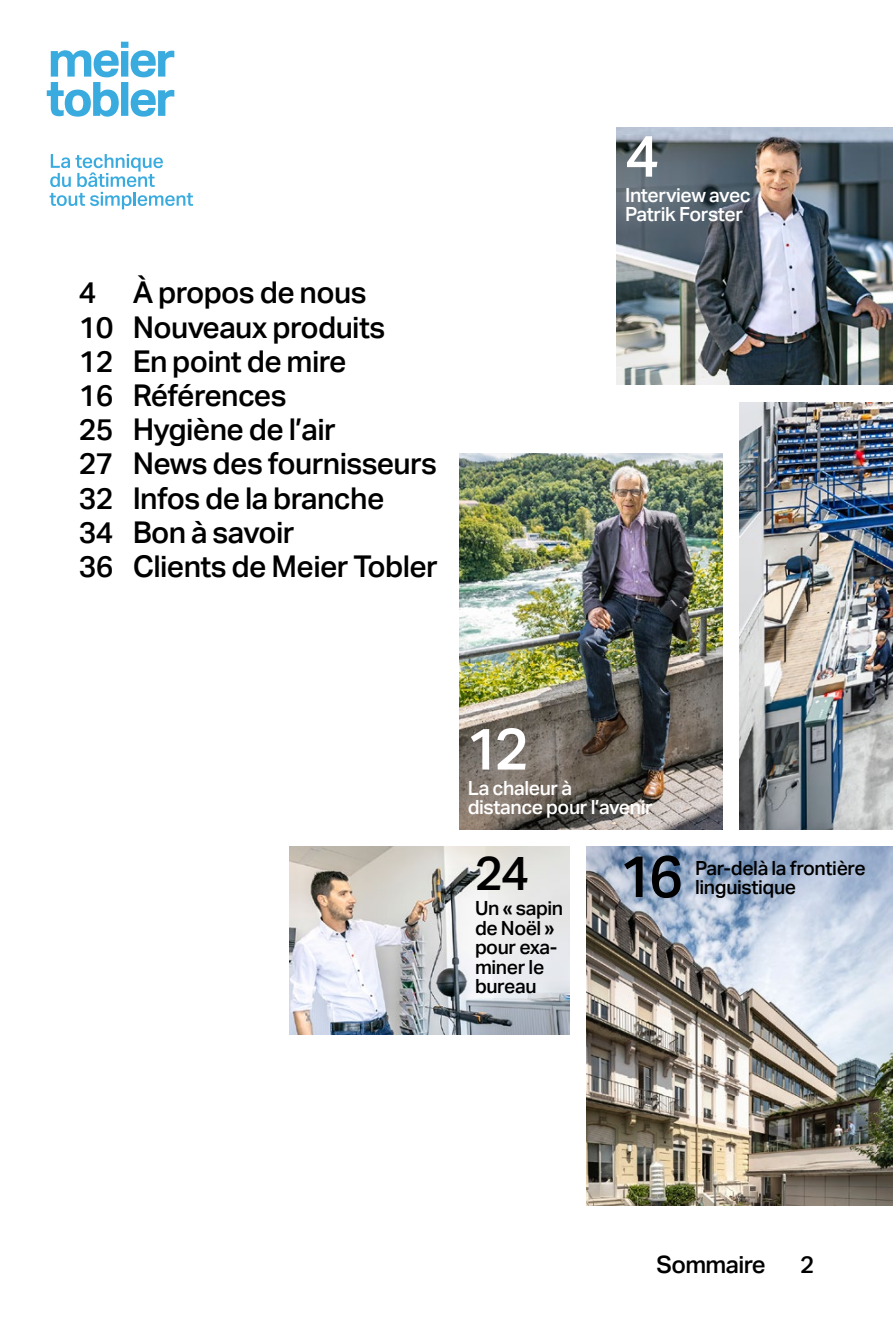
<style>
.page{position:relative;width:893px;height:1319px;background:#fff}
.page>*{position:absolute;margin:0;border:0;box-sizing:border-box;transform-origin:0 0}
._0_Titel{font:500 58.5px "Aktiv Grotesk";color:#fff}
._0_Titel-2{font:500 58.5px "Aktiv Grotesk";color:#000}
._0_Titel-3{font:500 48px "Aktiv Grotesk";color:#000}
._0_Inhaltsverzeichni{font:500 30px/34.2px "Aktiv Grotesk";letter-spacing:-.02em;color:#000}
.t1{font:500 24px "Aktiv Grotesk";letter-spacing:-.025em;color:#000}
._0_Inhaltsverzeichni-2{font:500 19.5px/19.5px "Aktiv Grotesk";letter-spacing:-.02em;color:#000}
._0_Inhaltsverzeichni-3{font:500 19.5px/19.5px "Aktiv Grotesk";letter-spacing:-.02em;color:#fff}
</style>
<div class="page">
<img style="left:740px;top:402px;width:153px;height:427px">
<img style="left:587px;top:846px;width:306px;height:359px">
<img style="left:289px;top:846px;width:281px;height:188px">
<img style="left:459px;top:453px;width:264px;height:376px">
<img style="left:617px;top:128px;width:276px;height:257px">
<svg style="left:50px;top:154px;width:143px;height:55px"></svg>
<svg style="left:47px;top:42px;width:127px;height:75px"></svg>
<p class="_0_Inhaltsverzeichni" style="left:79px;top:276px;width:308px">4 À propos de nous<br>10 Nouveaux produits</p>
<p class="_0_Inhaltsverzeichni" style="left:79px;top:344px;width:269px">12 En point de mire</p>
<p class="_0_Inhaltsverzeichni" style="left:79px;top:378px;width:209px">16 Références</p>
<p class="_0_Inhaltsverzeichni" style="left:79px;top:413px;width:259px">25 Hygiène de l’air</p>
<p class="_0_Inhaltsverzeichni" style="left:79px;top:447px;width:360px">27 News des fournisseurs</p>
<p class="_0_Inhaltsverzeichni" style="left:79px;top:481px;width:307px">32 Infos de la branche</p>
<p class="_0_Inhaltsverzeichni" style="left:79px;top:515px;width:217px">34 Bon à savoir</p>
<p class="_0_Inhaltsverzeichni" style="left:79px;top:549px;width:361px">36 Clients de Meier Tobler</p>
<p class="_0_Titel" style="left:625px;top:122px;width:36px">4</p>
<p class="_0_Inhaltsverzeichni-3" style="left:625px;top:185px;width:127px">Interview avec<br>Patrik Forster</p>
<p class="_0_Titel" style="left:466px;top:715px;width:65px">12</p>
<p class="_0_Inhaltsverzeichni-3" style="left:468px;top:778px;width:187px">La chaleur à<br>distance pour l’avenir</p>
<p class="_0_Titel-3" style="left:475px;top:844px;width:56px">24</p>
<p class="_0_Inhaltsverzeichni-2" style="left:475px;top:898px;width:90px">Un « sapin de Noël » pour exa&shy;miner le bureau</p>
<p class="_0_Titel-2" style="left:619px;top:842px;width:66px">16</p>
<p class="_0_Inhaltsverzeichni-2" style="left:695px;top:858px;width:172px">Par-delà la frontière linguistique</p>
<p class="t1" style="left:656px;top:1249px;width:111px">Sommaire</p>
<p class="t1" style="left:800px;top:1249px;width:16px">2</p>
</div>
